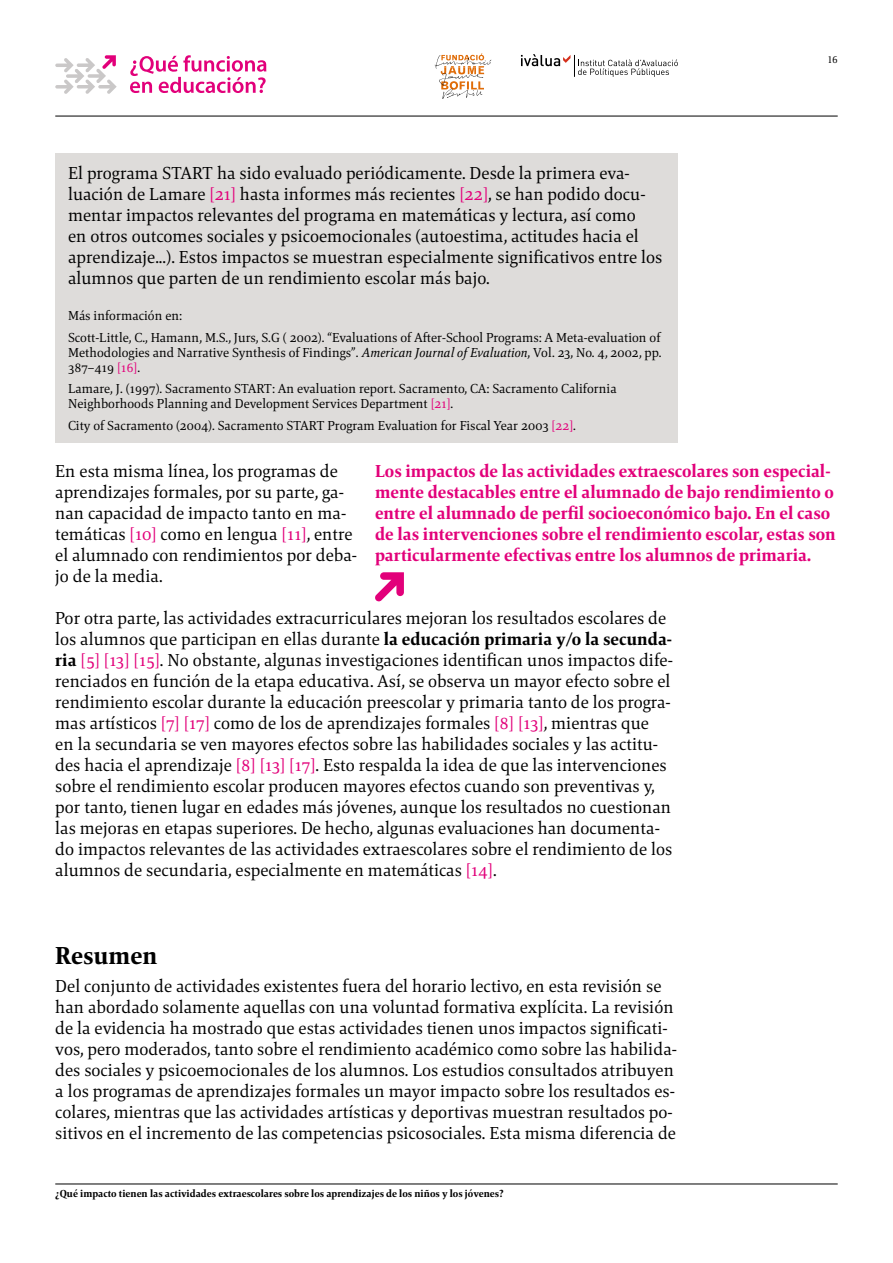
<style>
.page{position:relative;width:893px;height:1263px;background:#fff}
.page>*{position:absolute;margin:0;border:0;box-sizing:border-box;transform-origin:0 0}
.t1{font:800 25.5px "Mangan Nova";color:#000}
.t2{font:18px/21px "Mangan Nova";color:#000}
.t3{font:800 18px/21px "Mangan Nova";color:#e2007a}
.t4{font:13.5px/15px "Mangan Nova";color:#000}
.t5{font:800 10.5px "Mangan Nova";color:#000}
.t6{font:10.5px "Mangan Nova";color:#000}
.s1{color:#e2007a}
.s2{font-style:italic}
.s3{font-weight:800}
</style>
<div class="page">
<hr style="left:55px;top:1184px;width:783px;height:1px;background:#000">
<hr style="left:55px;top:116px;width:783px;height:1px;background:#000">
<svg style="left:435px;top:53px;width:56px;height:46px"></svg>
<svg style="left:521px;top:54px;width:157px;height:23px"></svg>
<svg style="left:55px;top:55px;width:62px;height:39px"></svg>
<svg style="left:130px;top:55px;width:136px;height:38px"></svg>
<div style="left:55px;top:153px;width:623px;height:289px;background:#dedcda"></div>
<svg style="left:375px;top:572px;width:29px;height:30px"></svg>
<p class="t6" style="left:828px;top:53px;width:11px">16</p>
<p class="t2" style="left:68px;top:163px;width:596px">El programa START ha sido evaluado periódicamente. Desde la primera eva&shy;luación de Lamare <span class="s1">[21]</span> hasta informes más recientes <span class="s1">[22]</span>, se han podido docu&shy;mentar impactos relevantes del programa en matemáticas y lectura, así como<br>en otros outcomes sociales y psicoemocionales (autoestima, actitudes hacia el aprendizaje...). Estos impactos se muestran especialmente significativos entre los alumnos que parten de un rendimiento escolar más bajo.</p>
<p class="t4" style="left:68px;top:305px;width:594px;line-height:21.5px">Más información en:<br>Scott-Little, C., Hamann, M.S., Jurs, S.G ( 2002). “Evaluations of After-School Programs: A Meta-evaluation of</p>
<p class="t4" style="left:68px;top:345px;width:595px">Methodologies and Narrative Synthesis of Findings”. <span class="s2">American Journal of Evaluation</span>, Vol. 23, No. 4, 2002, pp.<br>387–419 <span class="s1">[16]</span>.</p>
<p class="t4" style="left:68px;top:381px;width:550px">Lamare, J. (1997). Sacramento START: An evaluation report. Sacramento, CA: Sacramento California<br>Neighborhoods Planning and Development Services Department <span class="s1">[21]</span>.</p>
<p class="t4" style="left:68px;top:417px;width:509px">City of Sacramento (2004). Sacramento START Program Evaluation for Fiscal Year 2003 <span class="s1">[22]</span>.</p>
<p class="t3" style="left:375px;top:460px;width:462px">Los impactos de las actividades extraescolares son especial&shy;mente destacables entre el alumnado de bajo rendimiento o entre el alumnado de perfil socioeconómico bajo. En el caso de las intervenciones sobre el rendimiento escolar, estas son particularmente efectivas entre los alumnos de primaria.</p>
<p class="t2" style="left:55px;top:460px;width:303px">En esta misma línea, los programas de aprendizajes formales, por su parte, ga&shy;nan capacidad de impacto tanto en ma&shy;temáticas <span class="s1">[10]</span> como en lengua <span class="s1">[11]</span>, entre el alumnado con rendimientos por deba&shy;jo de la media.</p>
<p class="t2" style="left:55px;top:607px;width:619px">Por otra parte, las actividades extracurriculares mejoran los resultados escolares de los alumnos que participan en ellas durante <span class="s3">la educación primaria y/o la secunda&shy;ria</span> <span class="s1">[5] [13] [15]</span>. No obstante, algunas investigaciones identifican unos impactos dife&shy;renciados en función de la etapa educativa. Así, se observa un mayor efecto sobre el rendimiento escolar durante la educación preescolar y primaria tanto de los progra&shy;mas artísticos <span class="s1">[7] [17]</span> como de los de aprendizajes formales <span class="s1">[8] [13]</span>, mientras que<br>en la secundaria se ven mayores efectos sobre las habilidades sociales y las actitu&shy;des hacia el aprendizaje <span class="s1">[8] [13] [17]</span>. Esto respalda la idea de que las intervenciones sobre el rendimiento escolar producen mayores efectos cuando son preventivas y, por tanto, tienen lugar en edades más jóvenes, aunque los resultados no cuestionan las mejoras en etapas superiores. De hecho, algunas evaluaciones han documenta&shy;do impactos relevantes de las actividades extraescolares sobre el rendimiento de los alumnos de secundaria, especialmente en matemáticas <span class="s1">[14]</span>.</p>
<h1 class="t1" style="left:55px;top:939px;width:104px">Resumen</h1>
<p class="t2" style="left:55px;top:975px;width:623px">Del conjunto de actividades existentes fuera del horario lectivo, en esta revisión se han abordado solamente aquellas con una voluntad formativa explícita. La revisión de la evidencia ha mostrado que estas actividades tienen unos impactos significati&shy;vos, pero moderados, tanto sobre el rendimiento académico como sobre las habilida&shy;des sociales y psicoemocionales de los alumnos. Los estudios consultados atribuyen a los programas de aprendizajes formales un mayor impacto sobre los resultados es&shy;colares, mientras que las actividades artísticas y deportivas muestran resultados po&shy;sitivos en el incremento de las competencias psicosociales. Esta misma diferencia de</p>
<p class="t5" style="left:55px;top:1187px;width:450px">¿Qué impacto tienen las actividades extraescolares sobre los aprendizajes de los niños y los jóvenes?</p>
</div>
